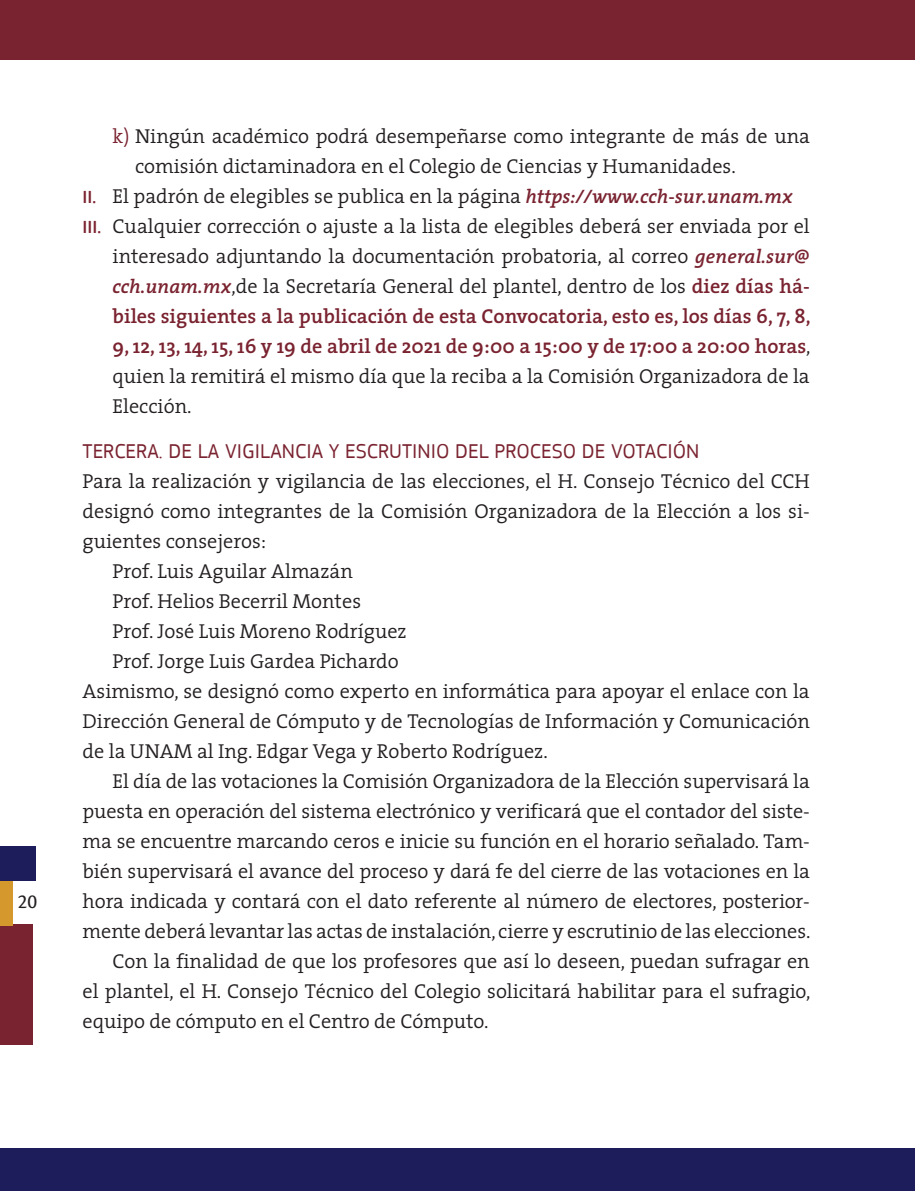
<style>
.page{position:relative;width:915px;height:1191px;background:#fff}
.page>*{position:absolute;margin:0;border:0;box-sizing:border-box;transform-origin:0 0}
.Subtitulo_4{font:21px "PF Square Sans Pro";color:#7a2330}
.t1{font:21px "Cronos Pro";color:#231f20}
.Parrafo_c_sangría{font:300 20.25px/30px "The Serif";color:#231f20;text-align:justify}
.Parrafo_s_sangría{font:300 20.25px/30px "The Serif";color:#231f20;text-align:justify}
.s1{color:#7a2330}
.s2{font-family:"PF Square Sans Pro";font-weight:500;font-size:18px;color:#7a2330}
.s3{font-weight:600;font-style:italic;font-size:19.5px;color:#7a2330}
.s4{font-weight:600;color:#7a2330}
</style>
<div class="page">
<div style="left:0;top:924px;width:33px;height:120px;background:#7a2330"></div>
<div style="left:0;top:869px;width:13px;height:57px;background:#d5982c"></div>
<div style="left:0;top:846px;width:35px;height:35px;background:#1e1d5c"></div>
<div style="left:0;top:0;width:914px;height:60px;background:#7a2330"></div>
<div style="left:0;top:1147px;width:914px;height:44px;background:#1e1d5c"></div>
<p class="t1" style="left:18px;top:889px;width:21px">20</p>
<p class="Parrafo_c_sangría" style="left:135px;top:120px;width:676px;text-indent:-22px"><span class="s1">k)</span> Ningún académico podrá desempeñarse como integrante de más de una comisión dictaminadora en el Colegio de Ciencias y Humanidades.</p>
<p class="Parrafo_c_sangría" style="left:82px;top:180px;width:711px"><span class="s2">II.</span> El padrón de elegibles se publica en la página <span class="s3">https://www.cch-sur.unam.mx</span></p>
<p class="Parrafo_c_sangría" style="left:112px;top:210px;width:699px;text-indent:-30px"><span class="s2">III.</span> Cualquier corrección o ajuste a la lista de elegibles deberá ser enviada por el interesado adjuntando la documentación probatoria, al correo <span class="s3">general.sur@ cch.unam.mx</span>,de la Secretaría General del plantel, dentro de los <span class="s4">diez días há&shy;biles siguientes a la publicación de esta Convocatoria, esto es, los días 6, 7, 8, 9, 12, 13, 14, 15, 16 y 19 de abril de 2021 de 9:00 a 15:00 y de 17:00 a 20:00 horas</span>, quien la remitirá el mismo día que la reciba a la Comisión Organizadora de la Elección.</p>
<p class="Subtitulo_4" style="left:82px;top:438px;width:618px">TERCERA. DE LA VIGILANCIA Y ESCRUTINIO DEL PROCESO DE VOTACIÓN</p>
<p class="Parrafo_s_sangría" style="left:82px;top:465px;width:728px">Para la realización y vigilancia de las elecciones, el H. Consejo Técnico del CCH designó como integrantes de la Comisión Organizadora de la Elección a los si&shy;guientes consejeros:</p>
<p class="Parrafo_c_sangría" style="left:112px;top:555px;width:242px">Prof. Luis Aguilar Almazán</p>
<p class="Parrafo_c_sangría" style="left:112px;top:585px;width:250px">Prof. Helios Becerril Montes</p>
<p class="Parrafo_c_sangría" style="left:112px;top:615px;width:295px">Prof. José Luis Moreno Rodríguez</p>
<p class="Parrafo_c_sangría" style="left:112px;top:645px;width:287px">Prof. Jorge Luis Gardea Pichardo</p>
<p class="Parrafo_s_sangría" style="left:82px;top:675px;width:728px">Asimismo, se designó como experto en informática para apoyar el enlace con la Dirección General de Cómputo y de Tecnologías de Información y Comunicación de la UNAM al Ing. Edgar Vega y Roberto Rodríguez.</p>
<p class="Parrafo_c_sangría" style="left:82px;top:765px;width:729px;text-indent:30px">El día de las votaciones la Comisión Organizadora de la Elección supervisará la puesta en operación del sistema electrónico y verificará que el contador del siste&shy;ma se encuentre marcando ceros e inicie su función en el horario señalado. Tam&shy;bién supervisará el avance del proceso y dará fe del cierre de las votaciones en la hora indicada y contará con el dato referente al número de electores, posterior&shy;mente deberá levantar las actas de instalación, cierre y escrutinio de las elecciones.</p>
<p class="Parrafo_c_sangría" style="left:82px;top:945px;width:729px;text-indent:30px">Con la finalidad de que los profesores que así lo deseen, puedan sufragar en el plantel, el H. Consejo Técnico del Colegio solicitará habilitar para el sufragio, equipo de cómputo en el Centro de Cómputo.</p>
</div>
